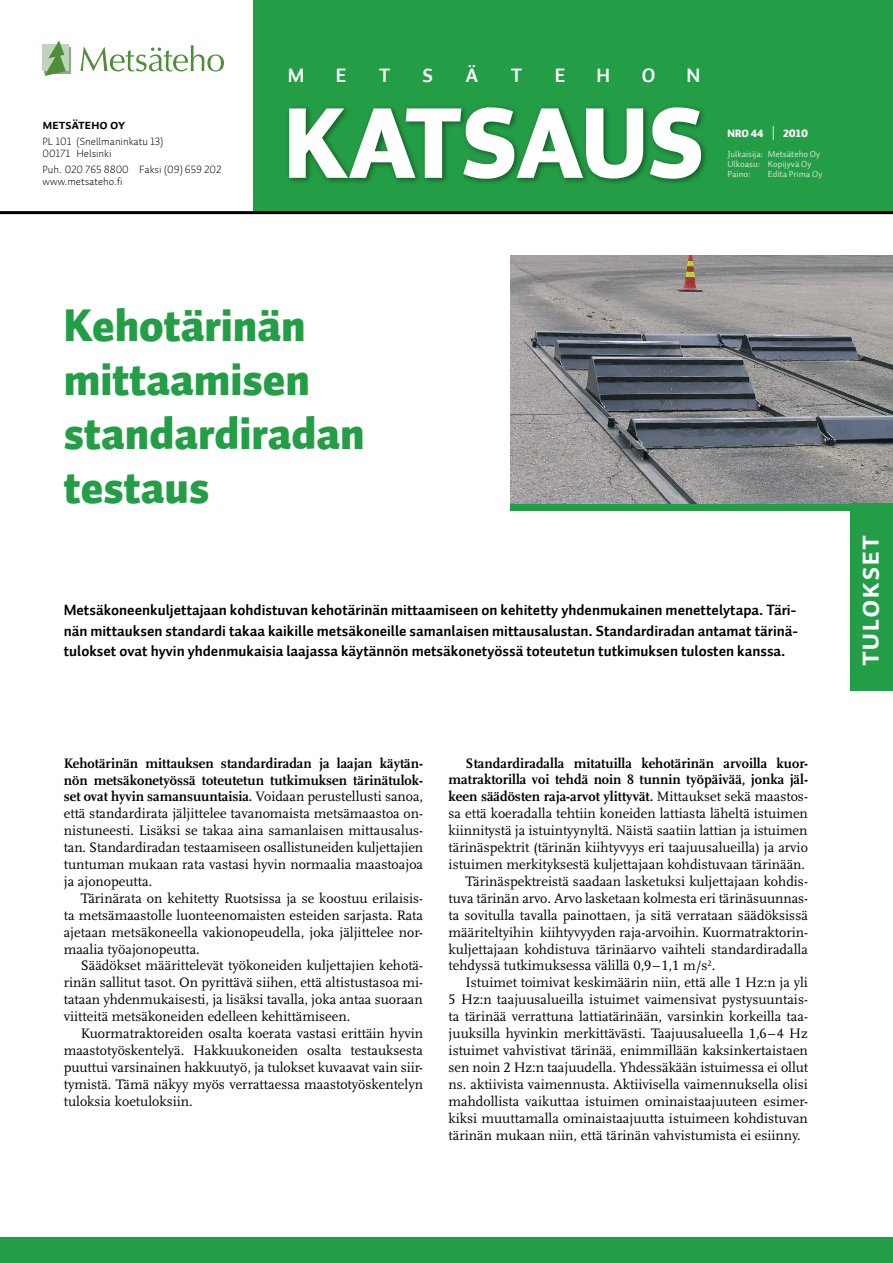
<style>
.page{position:relative;width:893px;height:1263px;background:#fff}
.page>*{position:absolute;margin:0;border:0;box-sizing:border-box;transform-origin:0 0}
.t1{font:98.85px "Auto 1 Black LF";color:#fff}
.t2{font:900 45px/54px "Auto 1";color:#239e46}
.t3{font:30px "Auto 1 Bold Sm Cp";letter-spacing:.02em;color:#fff}
.t4{font:19.5px "Auto 1 Bold LF";color:#fff}
.t5{font:700 15px/20.2px "Auto 1";color:#000}
.t6{font:14.4px/17px "Scala LF";color:#000;text-align:justify}
.t7{font:700 14.4px "Scala LF";color:#000}
.t8{font:13.5px "Auto 1 Bold Sm Cp";letter-spacing:-.025em;color:#000}
.t9{font:10.8px/11.9px "Auto 1 Light LF";color:#000}
.t10{font:10.5px "Auto 1 Black LF";color:#fff}
.t11{font:9px/9.9px "Auto 1 Regular LF";color:#d6e6d3}
.s1{font-size:13.2px}
.s2{font-weight:700}
.s3{font-weight:400}
</style>
<div class="page">
<img style="left:253px;top:0;width:640px;height:211px">
<div style="left:0;top:1237px;width:893px;height:26px;background:#239e46"></div>
<hr style="left:0;top:211px;width:893px;height:3px;background:#000">
<div style="left:45px;top:47px;width:26px;height:26px;background:#85b17c"></div>
<div style="left:43px;top:45px;width:26px;height:26px;background:#bed4bb"></div>
<svg style="left:44px;top:40px;width:22px;height:36px"></svg>
<svg style="left:80px;top:45px;width:144px;height:26px"></svg>
<img style="left:510px;top:255px;width:383px;height:249px">
<div style="left:510px;top:504px;width:383px;height:6px;background:#239e46"></div>
<div style="left:850px;top:504px;width:43px;height:187px;background:#239e46"></div>
<p class="t8" style="left:43px;top:116px;width:84px">METSÄTEHO OY</p>
<p class="t9" style="left:43px;top:135px;width:122px">PL 101 (Snellmaninkatu 13)<br>00171 Helsinki</p>
<p class="t9" style="left:43px;top:164px;width:180px">Puh. 020 765 8800 Faksi (09) 659 202 www.metsateho.fi</p>
<h3 class="t4" style="left:288px;top:63px;width:18px">M</h3>
<h3 class="t4" style="left:336px;top:63px;width:12px">E</h3>
<h3 class="t4" style="left:379px;top:63px;width:12px">T</h3>
<h3 class="t4" style="left:423px;top:63px;width:12px">S</h3>
<h3 class="t4" style="left:466px;top:63px;width:14px">Ä</h3>
<h3 class="t4" style="left:511px;top:63px;width:12px">T</h3>
<h3 class="t4" style="left:555px;top:63px;width:12px">E</h3>
<h3 class="t4" style="left:596px;top:63px;width:15px">H</h3>
<h3 class="t4" style="left:642px;top:63px;width:15px">O</h3>
<h3 class="t4" style="left:686px;top:63px;width:15px">N</h3>
<h1 class="t1" style="left:284px;top:78px;width:421px">KATSAUS</h1>
<p class="t10" style="left:727px;top:127px;width:82px">NRO 44 <span class="s1">|</span> 2010</p>
<p class="t11" style="left:727px;top:149px;width:94px">Julkaisija: Metsäteho Oy<br>Ulkoasu: Kopijyvä Oy<br>Paino:</p>
<p class="t11" style="left:768px;top:169px;width:56px">Edita Prima Oy</p>
<h2 class="t2" style="left:64px;top:300px;width:302px">Kehotärinän mittaamisen standardiradan testaus</h2>
<p class="t5" style="left:64px;top:600px;width:736px">Metsäkoneenkuljettajaan kohdistuvan kehotärinän mittaamiseen on kehitetty yhdenmukainen menettelytapa. Täri&shy;nän mittauksen standardi takaa kaikille metsäkoneille samanlaisen mittausalustan. Standardiradan antamat tärinä&shy;tulokset ovat hyvin yhdenmukaisia laajassa käytännön metsäkonetyössä toteutetun tutkimuksen tulosten kanssa.</p>
<p class="t6" style="left:64px;top:755px;width:361px"><span class="s2">Kehotärinän mittauksen standardiradan ja laajan käytän&shy;nön metsäkonetyössä toteutetun tutkimuksen tärinätulok&shy;set ovat hyvin samansuuntaisia.</span> Voidaan perustellusti sanoa, että standardirata jäljittelee tavanomaista metsämaastoa on&shy;nistuneesti. Lisäksi se takaa aina samanlaisen mittausalus&shy;tan. Standardiradan testaamiseen osallistuneiden kuljettajien tuntuman mukaan rata vastasi hyvin normaalia maastoajoa ja ajonopeutta.</p>
<p class="t6" style="left:64px;top:890px;width:361px;text-indent:17px">Tärinärata on kehitetty Ruotsissa ja se koostuu erilaisis&shy;ta metsämaastolle luonteenomaisten esteiden sarjasta. Rata ajetaan metsäkoneella vakionopeudella, joka jäljittelee nor&shy;maalia työajonopeutta.</p>
<p class="t6" style="left:64px;top:957px;width:361px;text-indent:17px">Säädökset määrittelevät työkoneiden kuljettajien kehotä&shy;rinän sallitut tasot. On pyrittävä siihen, että altistustasoa mi&shy;tataan yhdenmukaisesti, ja lisäksi tavalla, joka antaa suoraan viitteitä metsäkoneiden edelleen kehittämiseen.</p>
<p class="t6" style="left:64px;top:1025px;width:361px;text-indent:17px">Kuormatraktoreiden osalta koerata vastasi erittäin hyvin maastotyöskentelyä. Hakkuukoneiden osalta testauksesta puuttui varsinainen hakkuutyö, ja tulokset kuvaavat vain siir&shy;tymistä. Tämä näkyy myös verrattaessa maastotyöskentelyn tuloksia koetuloksiin.</p>
<p class="t7" style="left:466px;top:755px;width:344px">Standardiradalla mitatuilla kehotärinän arvoilla kuor-</p>
<p class="t7" style="left:449px;top:772px;width:361px">matraktorilla voi tehdä noin 8 tunnin työpäivää, jonka jäl-</p>
<p class="t7" style="left:449px;top:788px;width:361px">keen säädösten raja-arvot ylittyvät. <span class="s3">Mittaukset sekä maastos-</span></p>
<p class="t6" style="left:449px;top:805px;width:361px">sa että koeradalla tehtiin koneiden lattiasta läheltä istuimen</p>
<p class="t6" style="left:449px;top:822px;width:360px">kiinnitystä ja istuintyynyltä. Näistä saatiin lattian ja istuimen</p>
<p class="t6" style="left:449px;top:839px;width:361px">tärinäspektrit (tärinän kiihtyvyys eri taajuusalueilla) ja arvio</p>
<p class="t6" style="left:449px;top:856px;width:358px">istuimen merkityksestä kuljettajaan kohdistuvaan tärinään.</p>
<p class="t6" style="left:466px;top:873px;width:344px">Tärinäspektreistä saadaan lasketuksi kuljettajaan kohdis-</p>
<p class="t6" style="left:449px;top:890px;width:361px">tuva tärinän arvo. Arvo lasketaan kolmesta eri tärinäsuunnas-</p>
<p class="t6" style="left:449px;top:907px;width:361px">ta sovitulla tavalla painottaen, ja sitä verrataan säädöksissä</p>
<p class="t6" style="left:449px;top:924px;width:361px">määriteltyihin kiihtyvyyden raja-arvoihin. Kuormatraktorin-</p>
<p class="t6" style="left:449px;top:941px;width:361px">kuljettajaan kohdistuva tärinäarvo vaihteli standardiradalla</p>
<p class="t6" style="left:449px;top:957px;width:268px">tehdyssä tutkimuksessa välillä 0,9–1,1 m/s<sup>2</sup>.</p>
<p class="t6" style="left:466px;top:974px;width:344px">Istuimet toimivat keskimäärin niin, että alle 1 Hz:n ja yli</p>
<p class="t6" style="left:449px;top:991px;width:361px">5 Hz:n taajuusalueilla istuimet vaimensivat pystysuuntais-</p>
<p class="t6" style="left:449px;top:1008px;width:361px">ta tärinää verrattuna lattiatärinään, varsinkin korkeilla taa-</p>
<p class="t6" style="left:449px;top:1025px;width:361px">juuksilla hyvinkin merkittävästi. Taajuusalueella 1,6–4 Hz</p>
<p class="t6" style="left:449px;top:1042px;width:361px">istuimet vahvistivat tärinää, enimmillään kaksinkertaistaen</p>
<p class="t6" style="left:449px;top:1059px;width:361px">sen noin 2 Hz:n taajuudella. Yhdessäkään istuimessa ei ollut</p>
<p class="t6" style="left:449px;top:1076px;width:361px">ns. aktiivista vaimennusta. Aktiivisella vaimennuksella olisi</p>
<p class="t6" style="left:449px;top:1093px;width:361px">mahdollista vaikuttaa istuimen ominaistaajuuteen esimer-</p>
<p class="t6" style="left:449px;top:1110px;width:361px">kiksi muuttamalla ominaistaajuutta istuimeen kohdistuvan</p>
<p class="t6" style="left:449px;top:1127px;width:354px">tärinän mukaan niin, että tärinän vahvistumista ei esiinny.</p>
<h3 class="t3" style="left:851px;top:666px;width:133px;rotate:-90deg">TULOKSET</h3>
</div>
